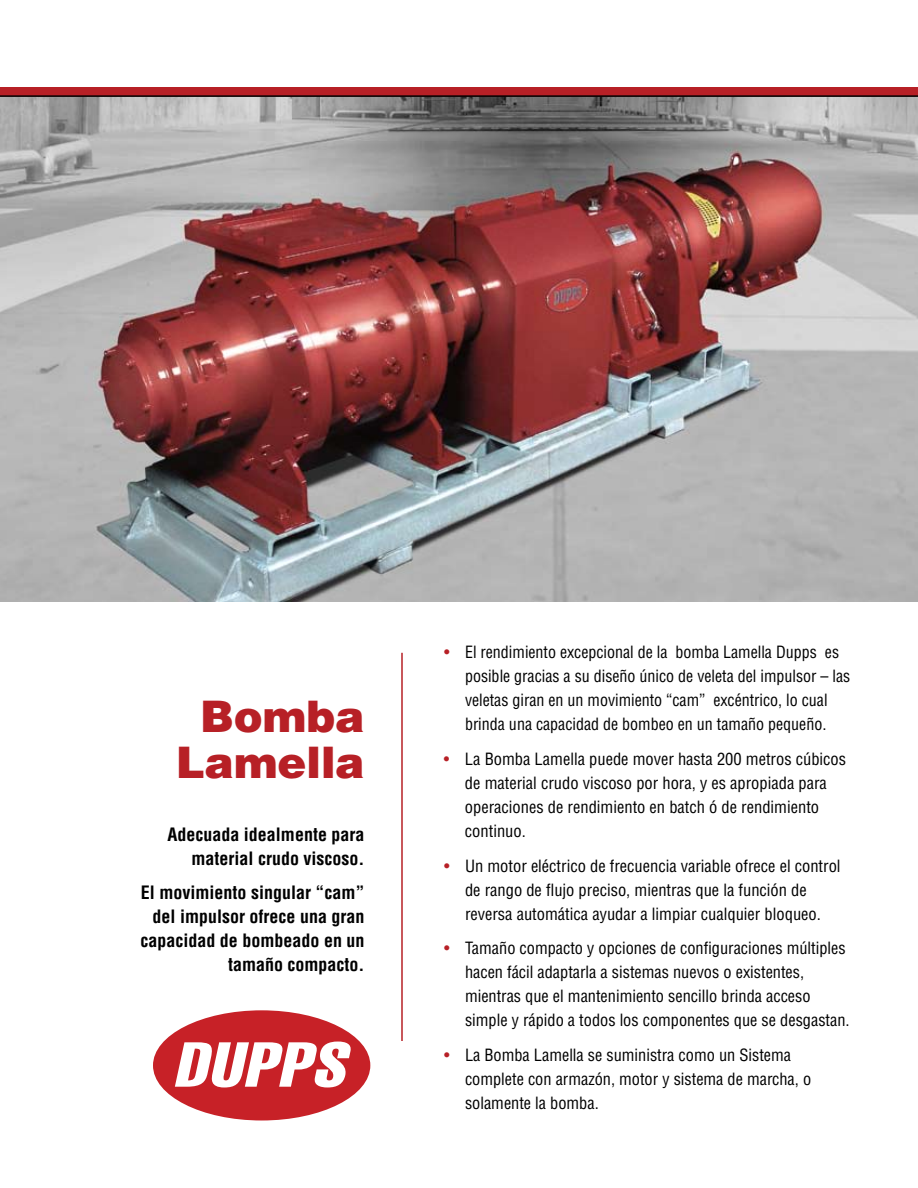
<style>
.page{position:relative;width:918px;height:1188px;background:#fff}
.page>*{position:absolute;margin:0;border:0;box-sizing:border-box;transform-origin:0 0}
.t1{font:900 43.5px/46.5px "Helvetica";color:#b72026;text-align:center}
.t2{font:700 condensed 18px/24px "Helvetica";color:#000;text-align:right}
.t3{font:condensed 16.5px/24px "Helvetica";color:#000}
.s1{color:#b72026}
</style>
<div class="page">
<img style="left:0;top:97px;width:918px;height:504px">
<hr style="left:401px;top:653px;width:2px;height:388px;background:#b72026">
<svg style="left:153px;top:1010px;width:217px;height:110px"></svg>
<div style="left:0;top:87px;width:918px;height:8px;background:#b72026"></div>
<hr style="left:0;top:95px;width:918px;height:2px;background:#000">
<h1 class="t1" style="left:176px;top:692px;width:190px">Bomba<br>Lamella</h1>
<p class="t2" style="left:167px;top:822px;width:199px">Adecuada idealmente para material crudo viscoso.</p>
<p class="t2" style="left:141px;top:881px;width:225px">El movimiento singular “cam” del impulsor ofrece una gran capacidad de bombeado en un tamaño compacto.</p>
<p class="t3" style="left:465px;top:640px;width:387px;text-indent:-21px"><span class="s1">•</span> El rendimiento excepcional de la bomba Lamella Dupps es posible gracias a su diseño único de veleta del impulsor – las veletas giran en un movimiento “cam” excéntrico, lo cual brinda una capacidad de bombeo en un tamaño pequeño.</p>
<p class="t3" style="left:465px;top:746px;width:383px;text-indent:-21px"><span class="s1">•</span> La Bomba Lamella puede mover hasta 200 metros cúbicos de material crudo viscoso por hora, y es apropiada para operaciones de rendimiento en batch ó de rendimiento continuo.</p>
<p class="t3" style="left:465px;top:853px;width:377px;text-indent:-21px"><span class="s1">•</span> Un motor eléctrico de frecuencia variable ofrece el control de rango de flujo preciso, mientras que la función de reversa automática ayudar a limpiar cualquier bloqueo.</p>
<p class="t3" style="left:465px;top:936px;width:386px;text-indent:-21px"><span class="s1">•</span> Tamaño compacto y opciones de configuraciones múltiples hacen fácil adaptarla a sistemas nuevos o existentes, mientras que el mantenimiento sencillo brinda acceso simple y rápido a todos los componentes que se desgastan.</p>
<p class="t3" style="left:465px;top:1043px;width:348px;text-indent:-21px"><span class="s1">•</span> La Bomba Lamella se suministra como un Sistema complete con armazón, motor y sistema de marcha, o solamente la bomba.</p>
</div>
